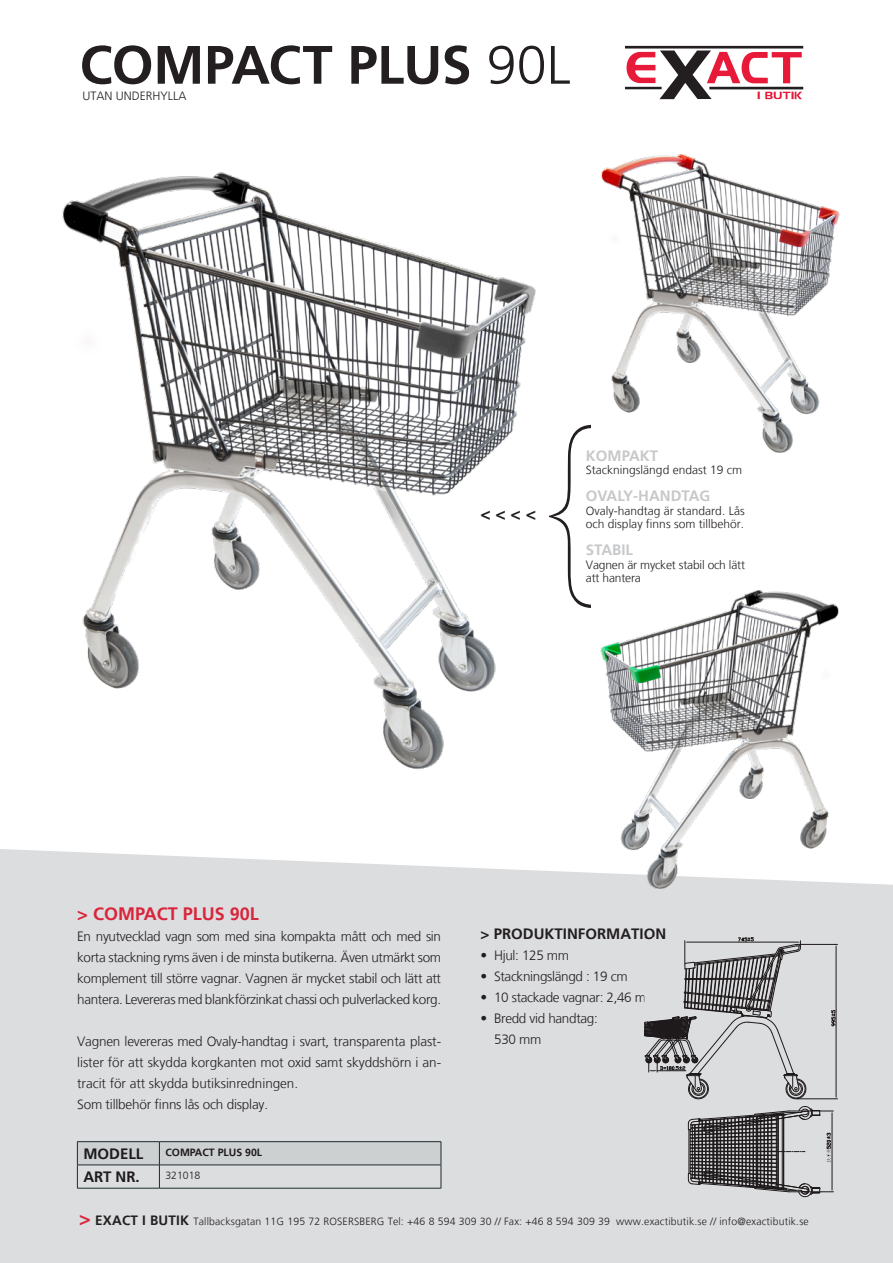
<style>
.page{position:relative;width:893px;height:1263px;background:#fff}
.page>*{position:absolute;margin:0;border:0;box-sizing:border-box;transform-origin:0 0}
.t1{font:184.65px "Didot LT Pro";color:#231f20;scale:.75 1}
.t2{font:700 54px "Frutiger LT";letter-spacing:-.015em;color:#231f20}
.Brödtext{font:700 18px "Frutiger LT";color:#d9253c}
.t3{font:700 17.1px "Frutiger LT";color:#231f20}
.Brödtext-2{font:700 15px "Frutiger LT";color:#231f20}
.t4{font:700 15px "Frutiger LT";color:#c7c8ca}
.Brödtext-3{font:300 13.5px/21px "Frutiger LT";letter-spacing:-.025em;color:#231f20;text-align:justify}
.Brödtext-4{font:300 12px/13.5px "Frutiger LT";color:#231f20}
.Brödtext-5{font:300 10.5px "Frutiger LT";letter-spacing:.015em;color:#231f20}
.t5{font:700 10.5px "Frutiger LT";color:#231f20}
.s1{font-weight:300}
.s2{font-weight:700;font-size:19.5px;color:#d9253c}
.s3{font-weight:700;font-size:13.5px}
</style>
<div class="page">
<div style="left:0;top:849px;width:893px;height:414px;background:#dcdddf"></div>
<img style="left:62px;top:172px;width:474px;height:598px">
<hr style="left:77px;top:1141px;width:82px;height:1px;background:#243237">
<hr style="left:77px;top:1188px;width:82px;height:1px;background:#243237">
<hr style="left:159px;top:1141px;width:282px;height:1px;background:#243237">
<svg style="left:77px;top:1142px;width:365px;height:46px;background:#cdcfd1"></svg>
<hr style="left:159px;top:1188px;width:282px;height:1px;background:#243237">
<svg style="left:627px;top:51px;width:175px;height:48px"></svg>
<hr style="left:709px;top:87px;width:94px;height:2px;background:#231f20">
<hr style="left:625px;top:46px;width:178px;height:3px;background:#231f20">
<hr style="left:625px;top:87px;width:37px;height:2px;background:#231f20">
<hr style="left:798px;top:944px;width:39px;height:1px;background:#231f20">
<hr style="left:797px;top:1098px;width:40px;height:1px;background:#231f20">
<hr style="left:836px;top:947px;width:1px;height:149px;background:#231f20">
<hr style="left:802px;top:1111px;width:31px;height:1px;background:#231f20">
<hr style="left:802px;top:1191px;width:31px;height:1px;background:#231f20">
<hr style="left:832px;top:1113px;width:1px;height:76px;background:#231f20">
<svg style="left:688px;top:1106px;width:133px;height:91px;background:#8b8a8b"></svg>
<svg style="left:832px;top:1010px;width:3px;height:16px"></svg>
<svg style="left:827px;top:1133px;width:4px;height:29px"></svg>
<svg style="left:644px;top:937px;width:162px;height:162px;background:#b5b5b7"></svg>
<img style="left:601px;top:154px;width:239px;height:299px">
<img style="left:593px;top:590px;width:254px;height:302px">
<p class="t2" style="left:80px;top:33px;width:493px">COMPACT PLUS <span class="s1">90L</span></p>
<p class="Brödtext-4" style="left:83px;top:90px;width:106px">UTAN UNDERHYLLA</p>
<p class="t3" style="left:536px;top:527px;width:57px;rotate:-180deg">&gt; &gt; &gt; &gt;</p>
<p class="t1" style="left:544px;top:382px;width:63px">{</p>
<p class="t4" style="left:586px;top:447px;width:74px">KOMPAKT</p>
<p class="Brödtext-4" style="left:586px;top:463px;width:158px">Stackningslängd endast 19 cm</p>
<p class="t4" style="left:586px;top:487px;width:126px">OVALY-HANDTAG</p>
<p class="Brödtext-4" style="left:586px;top:504px;width:160px">Ovaly-handtag är standard. Lås och display finns som tillbehör.</p>
<p class="t4" style="left:586px;top:541px;width:49px">STABIL</p>
<p class="Brödtext-4" style="left:586px;top:558px;width:161px">Vagnen är mycket stabil och lätt att hantera</p>
<p class="Brödtext" style="left:77px;top:903px;width:183px">&gt; COMPACT PLUS 90L</p>
<p class="Brödtext-3" style="left:77px;top:926px;width:365px">En nyutvecklad vagn som med sina kompakta mått och med sin korta stackning ryms även i de minsta butikerna. Även utmärkt som komplement till större vagnar. Vagnen är mycket stabil och lätt att hantera. Levereras med blankförzinkat chassi och pulverlacked korg.</p>
<p class="Brödtext-3" style="left:77px;top:1031px;width:365px">Vagnen levereras med Ovaly-handtag i svart, transparenta plast&shy;lister för att skydda korgkanten mot oxid samt skyddshörn i an&shy;tracit för att skydda butiksinredningen.</p>
<p class="Brödtext-3" style="left:77px;top:1094px;width:192px">Som tillbehör finns lås och display.</p>
<p class="Brödtext-2" style="left:83px;top:1145px;width:61px">MODELL</p>
<p class="t5" style="left:165px;top:1146px;width:98px">COMPACT PLUS 90L</p>
<p class="Brödtext-2" style="left:83px;top:1168px;width:58px">ART NR.</p>
<p class="Brödtext-5" style="left:165px;top:1169px;width:37px">321018</p>
<p class="Brödtext-2" style="left:480px;top:925px;width:187px">&gt; PRODUKTINFORMATION</p>
<p class="Brödtext-3" style="left:480px;top:945px;width:90px">• Hjul: 125 mm</p>
<p class="Brödtext-3" style="left:480px;top:966px;width:149px">• Stackningslängd : 19 cm</p>
<p class="Brödtext-3" style="left:480px;top:987px;width:167px">• 10 stackade vagnar: 2,46 m</p>
<p class="Brödtext-3" style="left:494px;top:1008px;width:105px;text-indent:-14px">• Bredd vid handtag:<br>530 mm</p>
<p class="Brödtext-5" style="left:79px;top:1215px;width:731px"><span class="s2">&gt;</span> <span class="s3">EXACT I BUTIK</span> Tallbacksgatan 11G 195 72 ROSERSBERG Tel: +46 8 594 309 30 // Fax: +46 8 594 309 39 www.exactibutik.se // info@exactibutik.se</p>
</div>
